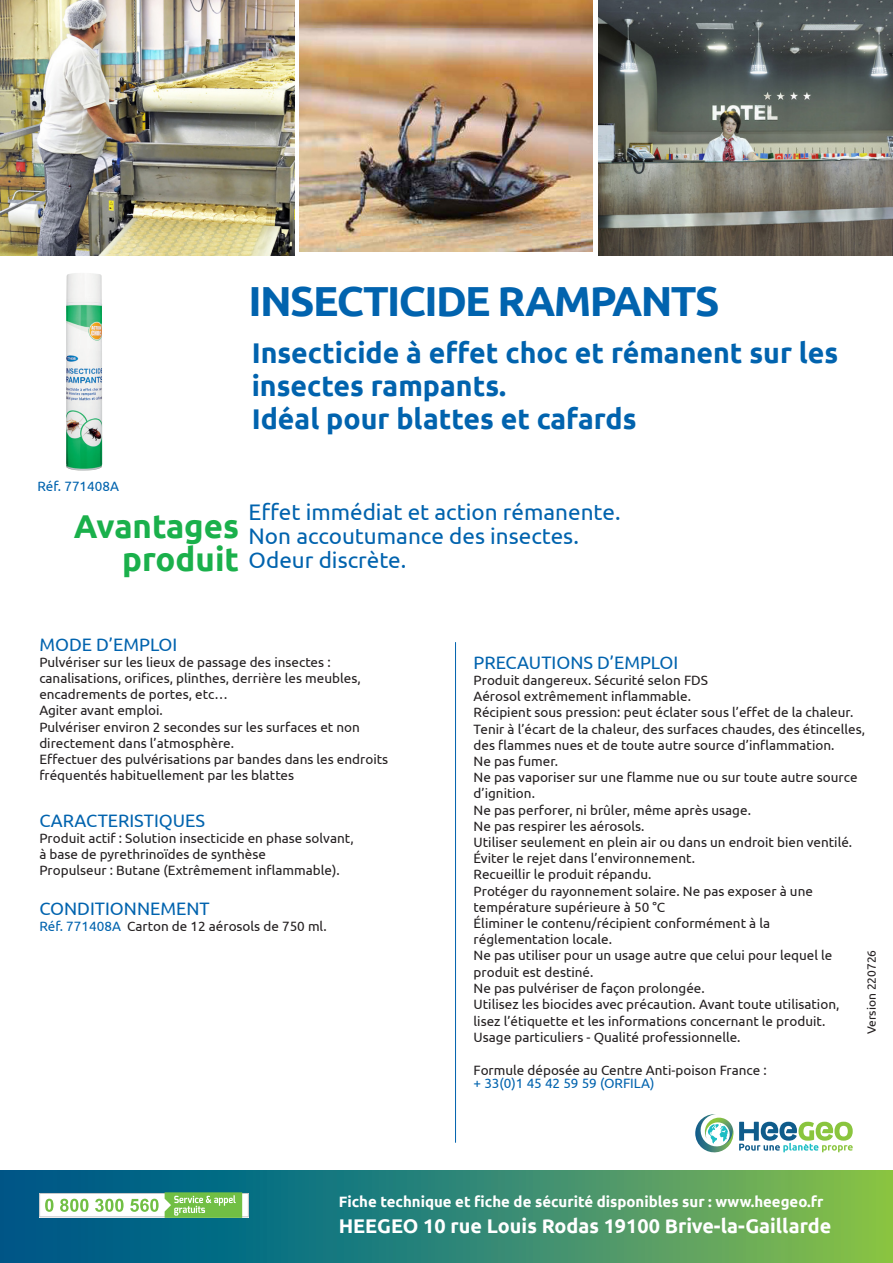
<style>
.page{position:relative;width:893px;height:1263px;background:#fff}
.page>*{position:absolute;margin:0;border:0;box-sizing:border-box;transform-origin:0 0}
.t1{font:700 42px "Ubuntu";letter-spacing:-.04em;color:#0163ae}
.t2{font:700 33px/33px "Ubuntu";color:#1ab04b;text-align:right}
.t3{font:700 28.5px/33px "Ubuntu";color:#0163ae}
.t4{font:22.5px "Ubuntu";color:#0163ae}
.t5{font:700 19.8px "Ubuntu";color:#fff}
.t6{font:18px "Ubuntu";color:#0163ae}
.t7{font:700 15px "Ubuntu";color:#fff}
.t8{font:13.5px/16.2px "Ubuntu";color:#231f20}
.t9{font:13.5px "Ubuntu";color:#0163ae}
.t10{font:12px "Ubuntu";color:#231f20}
.s1{color:#0163ae}
</style>
<div class="page">
<hr style="left:455px;top:642px;width:1px;height:501px;background:#0163ae">
<div style="left:0;top:1170px;width:893px;height:93px;background:linear-gradient(to right,#005194,#82be50)"></div>
<svg style="left:39px;top:1192px;width:210px;height:26px"></svg>
<svg style="left:695px;top:1114px;width:158px;height:39px"></svg>
<img style="left:66px;top:273px;width:36px;height:198px">
<img style="left:598px;top:0;width:295px;height:255px">
<img style="left:300px;top:1px;width:293px;height:251px">
<img style="left:0;top:0;width:295px;height:255px">
<p class="t1" style="left:249px;top:276px;width:472px">INSECTICIDE RAMPANTS</p>
<p class="t3" style="left:252px;top:336px;width:588px">Insecticide à effet choc et rémanent sur les insectes rampants.</p>
<p class="t3" style="left:252px;top:402px;width:386px">Idéal pour blattes et cafards</p>
<p class="t9" style="left:37px;top:478px;width:83px">Réf. 771408A</p>
<p class="t2" style="left:74px;top:509px;width:167px">Avantages produit</p>
<p class="t4" style="left:249px;top:499px;width:373px">Effet immédiat et action rémanente.</p>
<p class="t4" style="left:249px;top:523px;width:332px">Non accoutumance des insectes.</p>
<p class="t4" style="left:249px;top:547px;width:159px">Odeur discrète.</p>
<p class="t6" style="left:39px;top:633px;width:140px">MODE D’EMPLOI</p>
<p class="t8" style="left:39px;top:653px;width:293px">Pulvériser sur les lieux de passage des insectes :</p>
<p class="t8" style="left:39px;top:670px;width:323px">canalisations, orifices, plinthes, derrière les meubles, encadrements de portes, etc…<br>Agiter avant emploi.</p>
<p class="t8" style="left:39px;top:718px;width:350px">Pulvériser environ 2 secondes sur les surfaces et non directement dans l’atmosphère.<br>Effectuer des pulvérisations par bandes dans les endroits fréquentés habituellement par les blattes</p>
<p class="t6" style="left:39px;top:809px;width:167px">CARACTERISTIQUES</p>
<p class="t8" style="left:39px;top:830px;width:316px">Produit actif : Solution insecticide en phase solvant,</p>
<p class="t8" style="left:39px;top:846px;width:228px">à base de pyrethrinoïdes de synthèse</p>
<p class="t8" style="left:39px;top:862px;width:302px">Propulseur : Butane (Extrêmement inflammable).</p>
<p class="t6" style="left:39px;top:898px;width:172px">CONDITIONNEMENT</p>
<p class="t8" style="left:39px;top:918px;width:289px"><span class="s1">Réf. 771408A</span> Carton de 12 aérosols de 750 ml.</p>
<p class="t6" style="left:474px;top:651px;width:206px">PRECAUTIONS D’EMPLOI</p>
<p class="t8" style="left:474px;top:672px;width:236px">Produit dangereux. Sécurité selon FDS<br>Aérosol extrêmement inflammable.</p>
<p class="t8" style="left:474px;top:704px;width:381px">Récipient sous pression: peut éclater sous l’effet de la chaleur.</p>
<p class="t8" style="left:474px;top:720px;width:393px">Tenir à l’écart de la chaleur, des surfaces chaudes, des étincelles, des flammes nues et de toute autre source d’inflammation.<br>Ne pas fumer.</p>
<p class="t8" style="left:474px;top:769px;width:385px">Ne pas vaporiser sur une flamme nue ou sur toute autre source d’ignition.</p>
<p class="t8" style="left:474px;top:801px;width:279px">Ne pas perforer, ni brûler, même après usage.<br>Ne pas respirer les aérosols.</p>
<p class="t8" style="left:474px;top:834px;width:380px">Utiliser seulement en plein air ou dans un endroit bien ventilé.</p>
<p class="t8" style="left:474px;top:850px;width:223px">Éviter le rejet dans l’environnement.<br>Recueillir le produit répandu.</p>
<p class="t8" style="left:474px;top:882px;width:341px">Protéger du rayonnement solaire. Ne pas exposer à une température supérieure à 50 °C</p>
<p class="t8" style="left:474px;top:915px;width:298px">Éliminer le contenu/récipient conformément à la réglementation locale.</p>
<p class="t8" style="left:474px;top:947px;width:360px">Ne pas utiliser pour un usage autre que celui pour lequel le produit est destiné.</p>
<p class="t8" style="left:474px;top:979px;width:233px">Ne pas pulvériser de façon prolongée.</p>
<p class="t8" style="left:474px;top:996px;width:367px">Utilisez les biocides avec précaution. Avant toute utilisation, lisez l’étiquette et les informations concernant le produit.<br>Usage particuliers - Qualité professionnelle.</p>
<p class="t8" style="left:474px;top:1061px;width:295px">Formule déposée au Centre Anti-poison France :</p>
<p class="t9" style="left:474px;top:1075px;width:182px">+ 33(0)1 45 42 59 59 (ORFILA)</p>
<p class="t10" style="left:864px;top:1034px;width:86px;rotate:-90deg">Version 220726</p>
<p class="t7" style="left:339px;top:1192px;width:486px">Fiche technique et fiche de sécurité disponibles sur : www.heegeo.fr</p>
<p class="t5" style="left:339px;top:1214px;width:494px">HEEGEO 10 rue Louis Rodas 19100 Brive-la-Gaillarde</p>
</div>
